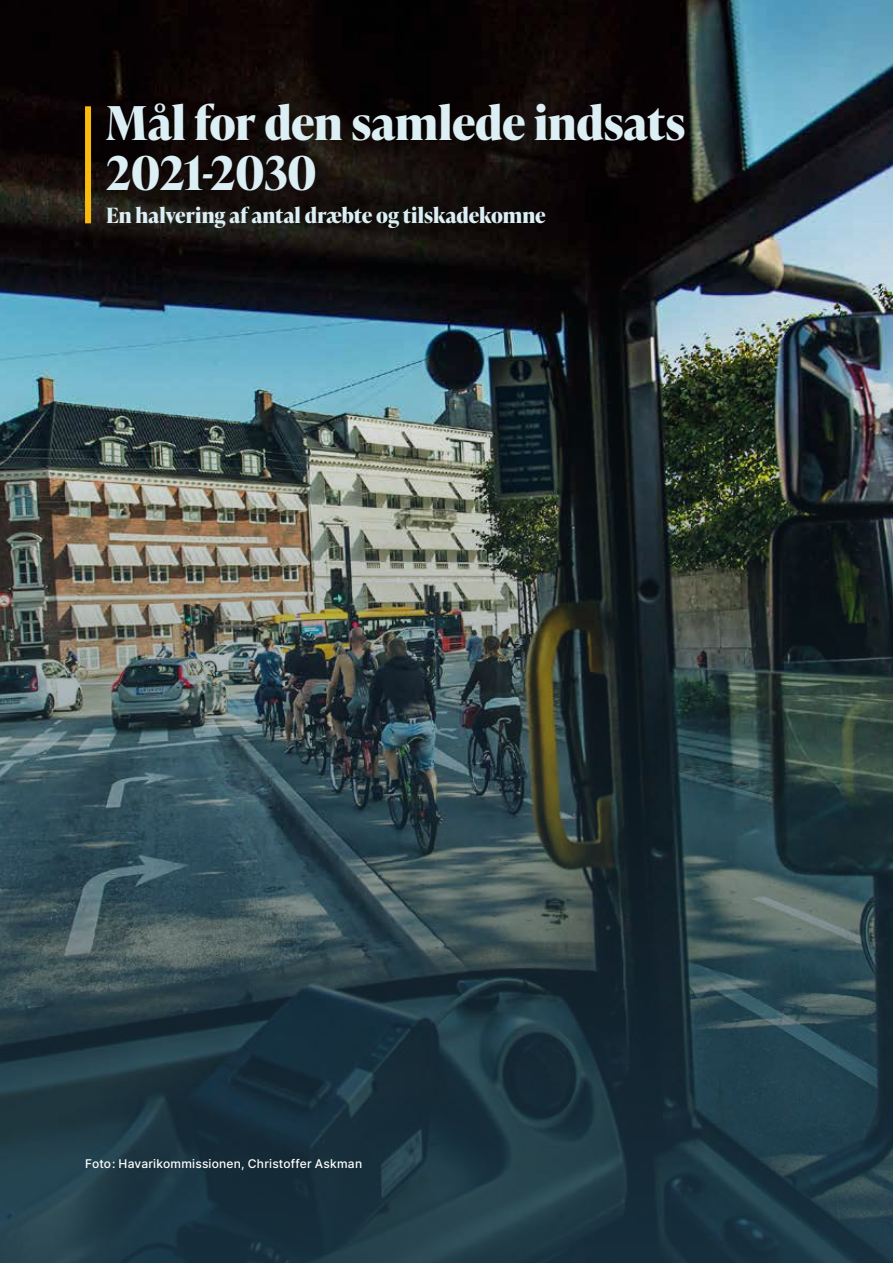
<style>
.page{position:relative;width:893px;height:1263px;background:#fff}
.page>*{position:absolute;margin:0;border:0;box-sizing:border-box;transform-origin:0 0}
.t1{font:700 46.5px/49.5px "Ivy Presto Headline";letter-spacing:-.01em;color:#dceff4}
.t2{font:700 21px "Ivy Presto Headline";letter-spacing:-.005em;color:#dceff4}
.t3{font:12px "Inter Regular 5";letter-spacing:.02em;color:#fff}
</style>
<div class="page">
<img style="left:0;top:0;width:893px;height:1263px">
<div style="left:85px;top:106px;width:6px;height:117px;background:#f9ba0d"></div>
<h1 class="t1" style="left:106px;top:97px;width:581px">Mål for den samlede indsats<br>2021-2030</h1>
<p class="t2" style="left:106px;top:200px;width:441px">En halvering af antal dræbte og tilskadekomne</p>
<p class="t3" style="left:85px;top:1155px;width:279px">Foto: Havarikommissionen, Christoffer Askman</p>
</div>
